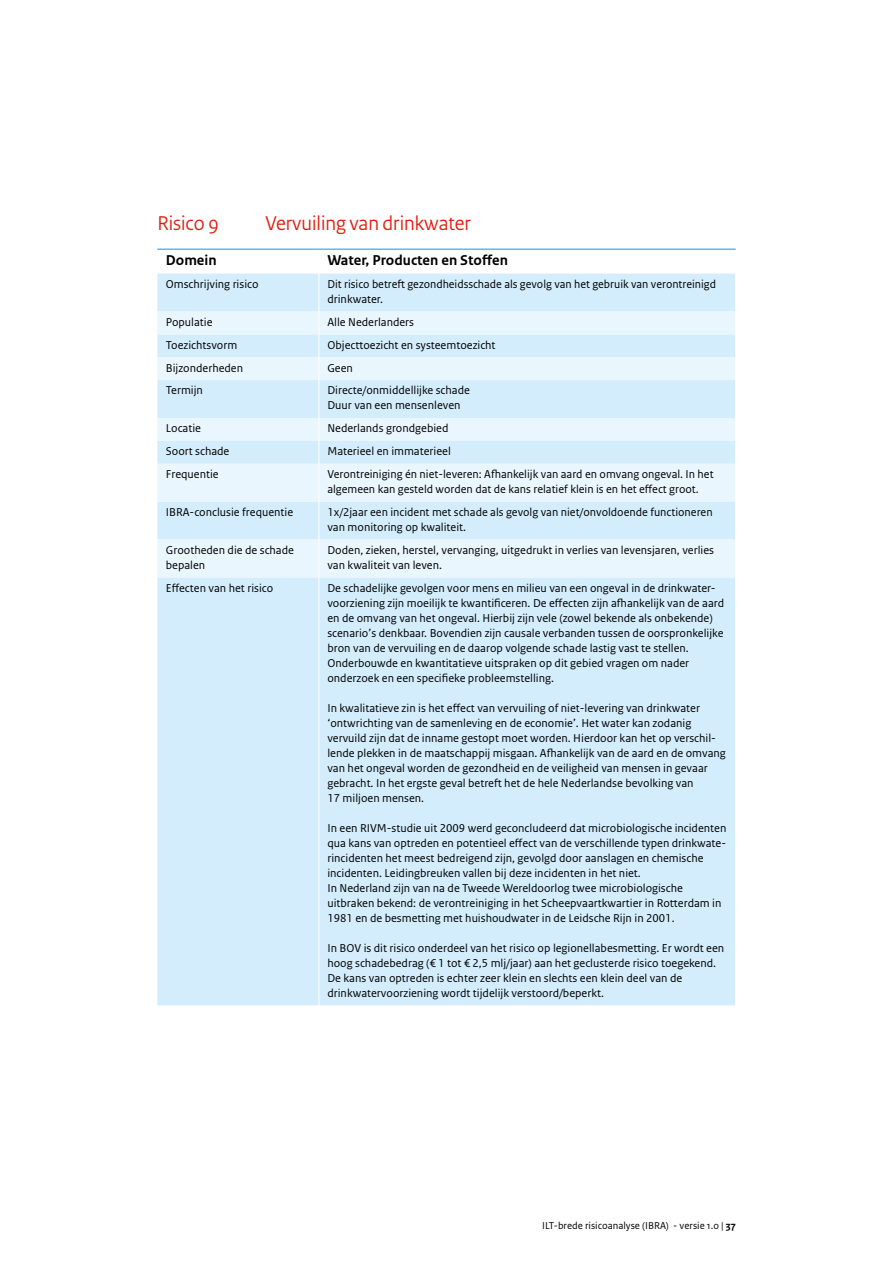
<style>
.page{position:relative;width:893px;height:1263px;background:#fff}
.page>*{position:absolute;margin:0;border:0;box-sizing:border-box;transform-origin:0 0}
.Kop_niveau_2{font:21px "Rijksoverheid Sans Heading";color:#e31b0e}
._30_RO_Tabel_Kop{font:700 15px "Rijksoverheid Sans Text";color:#000}
._32_RO_Tabel_Broodte{font:12px/15px "Rijksoverheid Sans Text";color:#000}
.t1{font:10.5px "Rijksoverheid Sans Text";color:#000}
.s1{font-weight:700}
</style>
<div class="page">
<div style="left:157px;top:274px;width:578px;height:731px;background:#d3edfc"></div>
<svg style="left:157px;top:311px;width:578px;height:266px;fill:#e9f6fd"></svg>
<hr style="left:319px;top:274px;width:1px;height:37px;background:#fff">
<svg style="left:319px;top:311px;width:1px;height:69px"></svg>
<hr style="left:319px;top:380px;width:1px;height:38px;background:#fff">
<svg style="left:319px;top:418px;width:1px;height:46px"></svg>
<hr style="left:319px;top:464px;width:1px;height:38px;background:#fff">
<hr style="left:319px;top:502px;width:1px;height:37px;background:#fff">
<hr style="left:319px;top:539px;width:1px;height:38px;background:#fff">
<hr style="left:319px;top:577px;width:1px;height:428px;background:#fff">
<hr style="left:157px;top:249px;width:162px;height:1px;background:#009de2">
<hr style="left:319px;top:249px;width:417px;height:1px;background:#009de2">
<p class="Kop_niveau_2" style="left:157px;top:211px;width:63px">Risico 9</p>
<p class="Kop_niveau_2" style="left:265px;top:211px;width:207px">Vervuiling van drinkwater</p>
<p class="_30_RO_Tabel_Kop" style="left:166px;top:252px;width:52px">Domein</p>
<p class="_30_RO_Tabel_Kop" style="left:327px;top:252px;width:182px">Water, Producten en Stoffen</p>
<p class="_32_RO_Tabel_Broodte" style="left:166px;top:277px;width:94px">Omschrijving risico</p>
<p class="_32_RO_Tabel_Broodte" style="left:327px;top:277px;width:390px">Dit risico betreft gezondheidsschade als gevolg van het gebruik van verontreinigd drinkwater.</p>
<p class="_32_RO_Tabel_Broodte" style="left:166px;top:315px;width:48px">Populatie</p>
<p class="_32_RO_Tabel_Broodte" style="left:327px;top:315px;width:88px">Alle Nederlanders</p>
<p class="_32_RO_Tabel_Broodte" style="left:166px;top:337px;width:73px">Toezichtsvorm</p>
<p class="_32_RO_Tabel_Broodte" style="left:327px;top:337px;width:170px">Objecttoezicht en systeemtoezicht</p>
<p class="_32_RO_Tabel_Broodte" style="left:166px;top:360px;width:79px">Bijzonderheden</p>
<p class="_32_RO_Tabel_Broodte" style="left:327px;top:360px;width:27px">Geen</p>
<p class="_32_RO_Tabel_Broodte" style="left:166px;top:383px;width:39px">Termijn</p>
<p class="_32_RO_Tabel_Broodte" style="left:327px;top:383px;width:144px">Directe/onmiddellijke schade</p>
<p class="_32_RO_Tabel_Broodte" style="left:327px;top:398px;width:135px">Duur van een mensenleven</p>
<p class="_32_RO_Tabel_Broodte" style="left:166px;top:421px;width:37px">Locatie</p>
<p class="_32_RO_Tabel_Broodte" style="left:327px;top:421px;width:123px">Nederlands grondgebied</p>
<p class="_32_RO_Tabel_Broodte" style="left:166px;top:444px;width:65px">Soort schade</p>
<p class="_32_RO_Tabel_Broodte" style="left:327px;top:444px;width:125px">Materieel en immaterieel</p>
<p class="_32_RO_Tabel_Broodte" style="left:166px;top:467px;width:54px">Frequentie</p>
<p class="_32_RO_Tabel_Broodte" style="left:327px;top:467px;width:388px">Verontreiniging én niet-leveren: Afhankelijk van aard en omvang ongeval. In het algemeen kan gesteld worden dat de kans relatief klein is en het effect groot.</p>
<p class="_32_RO_Tabel_Broodte" style="left:166px;top:505px;width:129px">IBRA-conclusie frequentie</p>
<p class="_32_RO_Tabel_Broodte" style="left:327px;top:505px;width:387px">1x/2jaar een incident met schade als gevolg van niet/onvoldoende functioneren van monitoring op kwaliteit.</p>
<p class="_32_RO_Tabel_Broodte" style="left:166px;top:543px;width:130px">Grootheden die de schade bepalen</p>
<p class="_32_RO_Tabel_Broodte" style="left:327px;top:543px;width:388px">Doden, zieken, herstel, vervanging, uitgedrukt in verlies van levensjaren, verlies van kwaliteit van leven.</p>
<p class="_32_RO_Tabel_Broodte" style="left:166px;top:580px;width:109px">Effecten van het risico</p>
<p class="_32_RO_Tabel_Broodte" style="left:327px;top:580px;width:398px">De schadelijke gevolgen voor mens en milieu van een ongeval in de drinkwater&shy;voorziening zijn moeilijk te kwantificeren. De effecten zijn afhankelijk van de aard en de omvang van het ongeval. Hierbij zijn vele (zowel bekende als onbekende) scenario’s denkbaar. Bovendien zijn causale verbanden tussen de oorspronkelijke bron van de vervuiling en de daarop volgende schade lastig vast te stellen.<br>Onderbouwde en kwantitatieve uitspraken op dit gebied vragen om nader onderzoek en een specifieke probleemstelling.</p>
<p class="_32_RO_Tabel_Broodte" style="left:327px;top:700px;width:400px">In kwalitatieve zin is het effect van vervuiling of niet-levering van drinkwater ‘ontwrichting van de samenleving en de economie’. Het water kan zodanig vervuild zijn dat de inname gestopt moet worden. Hierdoor kan het op verschil&shy;lende plekken in de maatschappij misgaan. Afhankelijk van de aard en de omvang van het ongeval worden de gezondheid en de veiligheid van mensen in gevaar gebracht. In het ergste geval betreft het de hele Nederlandse bevolking van<br>17 miljoen mensen.</p>
<p class="_32_RO_Tabel_Broodte" style="left:327px;top:820px;width:400px">In een RIVM-studie uit 2009 werd geconcludeerd dat microbiologische incidenten qua kans van optreden en potentieel effect van de verschillende typen drinkwate&shy;rincidenten het meest bedreigend zijn, gevolgd door aanslagen en chemische incidenten. Leidingbreuken vallen bij deze incidenten in het niet.</p>
<p class="_32_RO_Tabel_Broodte" style="left:327px;top:880px;width:396px">In Nederland zijn van na de Tweede Wereldoorlog twee microbiologische uitbraken bekend: de verontreiniging in het Scheepvaartkwartier in Rotterdam in<br>1981 en de besmetting met huishoudwater in de Leidsche Rijn in 2001.</p>
<p class="_32_RO_Tabel_Broodte" style="left:327px;top:940px;width:398px">In BOV is dit risico onderdeel van het risico op legionellabesmetting. Er wordt een hoog schadebedrag (€ 1 tot € 2,5 mlj/jaar) aan het geclusterde risico toegekend.<br>De kans van optreden is echter zeer klein en slechts een klein deel van de drinkwatervoorziening wordt tijdelijk verstoord/beperkt.</p>
<p class="t1" style="left:542px;top:1219px;width:195px">ILT-brede risicoanalyse (IBRA) - versie 1.0 | <span class="s1">37</span></p>
</div>
